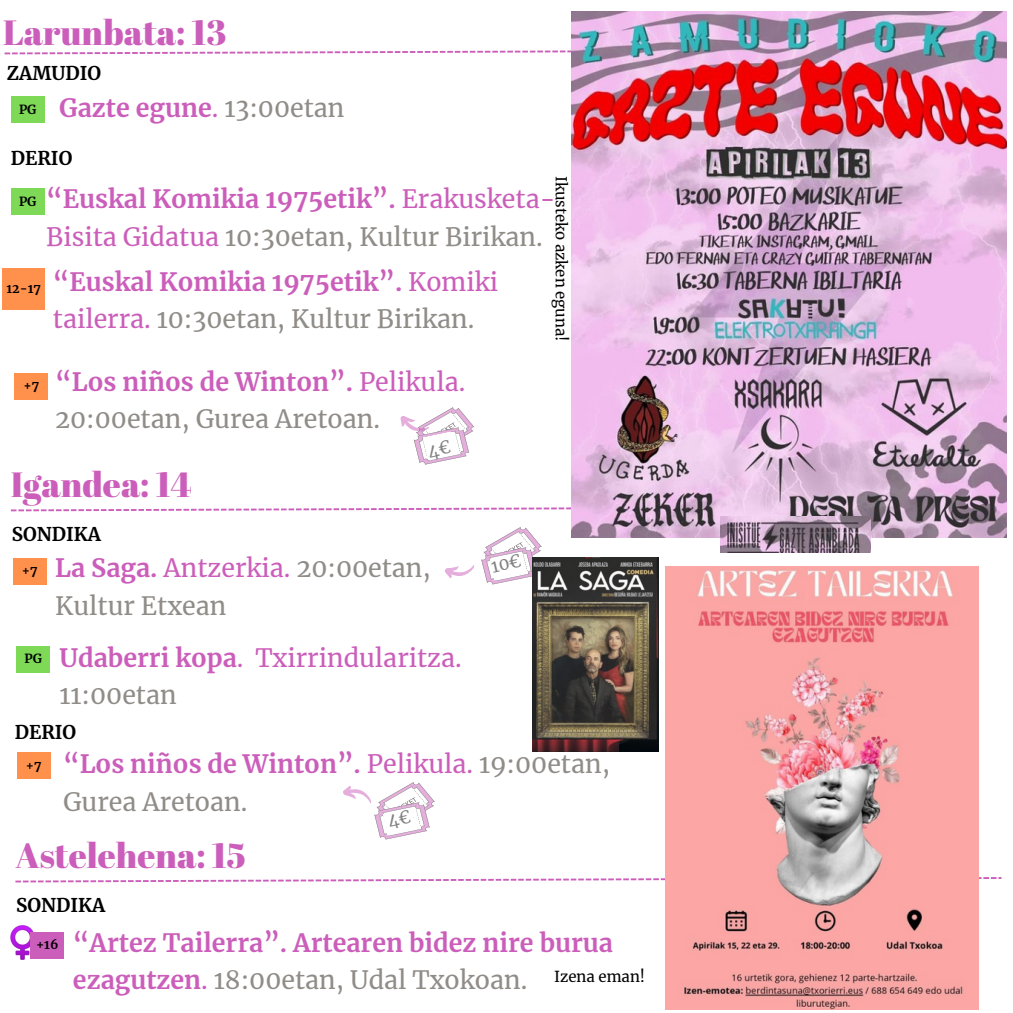
<style>
.page{position:relative;width:1013px;height:1013px;background:#fff}
.page>*{position:absolute;margin:0;border:0;box-sizing:border-box;transform-origin:0 0}
.t1{font:35px "Abril Fatface";color:#cb5eba}
.t2{font:700 25px/37.5px "Merriweather";color:#cb5eba}
.t3{font:25px/37.5px "Merriweather";color:#908c88}
.t4{font:25px/37.5px "Merriweather";color:#cb5eba}
.t5{font:700 18.75px "Merriweather";color:#000}
.t6{font:15px "Merriweather";color:#000}
.t7{font:700 12.5px "Merriweather";color:#000}
.s1{font-weight:400}
.s2{font-weight:400;color:#908c88}
.s3{font-weight:700;color:#cb5eba}
.s4{color:#cb5eba}
.s5{font-weight:700}
.s6{color:#908c88}
</style>
<div class="page">
<svg style="left:5px;top:50px;width:566px;height:4px"></svg>
<div style="left:15px;top:373px;width:33px;height:26px;background:#ff914d"></div>
<div style="left:11px;top:97px;width:34px;height:26px;background:#7ed957"></div>
<div style="left:13px;top:558px;width:33px;height:26px;background:#ff914d"></div>
<svg style="left:11px;top:507px;width:560px;height:4px"></svg>
<div style="left:17px;top:753px;width:33px;height:26px;background:#ff914d"></div>
<div style="left:16px;top:646px;width:34px;height:26px;background:#7ed957"></div>
<img style="left:10px;top:925px;width:30px;height:35px">
<img style="left:571px;top:12px;width:435px;height:525px">
<img style="left:720px;top:517px;width:150px;height:35px">
<div style="left:11px;top:189px;width:34px;height:26px;background:#7ed957"></div>
<div style="left:3px;top:268px;width:42px;height:41px;background:#ff914d"></div>
<svg style="left:15px;top:877px;width:986px;height:5px"></svg>
<img style="left:665px;top:567px;width:313px;height:442px">
<div style="left:31px;top:932px;width:33px;height:26px;background:#cb5eba"></div>
<img style="left:532px;top:557px;width:127px;height:194px">
<svg style="left:400px;top:407px;width:74px;height:57px"></svg>
<svg style="left:343px;top:782px;width:92px;height:57px"></svg>
<svg style="left:445px;top:527px;width:97px;height:57px"></svg>
<h3 class="t1" style="left:3px;top:8px;width:225px">Larunbata: 13</h3>
<h2 class="t5" style="left:7px;top:62px;width:96px">ZAMUDIO</h2>
<p class="t7" style="left:19px;top:101px;width:19px">PG</p>
<p class="t2" style="left:59px;top:90px;width:287px">Gazte egune<span class="s1">.</span> <span class="s2">13:00etan</span></p>
<h4 class="t5" style="left:11px;top:147px;width:63px">DERIO</h4>
<p class="t6" style="left:570px;top:176px;width:167px;rotate:90deg">Ikusteko azken eguna!</p>
<h2 class="t2" style="left:46px;top:181px;width:510px">“Euskal Komikia 1975etik”. <span class="s1">Erakusketa-<br>Bisita Gidatua</span> <span class="s2">10:30etan, Kultur Birikan.</span></h2>
<h6 class="t2" style="left:53px;top:263px;width:447px">“Euskal Komikia 1975etik”. <span class="s1">Komiki tailerra.</span> <span class="s2">10:30etan, Kultur Birikan.</span></h6>
<p class="t7" style="left:19px;top:193px;width:19px">PG</p>
<h2 class="t7" style="left:7px;top:280px;width:36px">12-17</h2>
<h1 class="t7" style="left:23px;top:378px;width:17px">+7</h1>
<p class="t3" style="left:55px;top:363px;width:411px"><span class="s3">“Los niños de Winton”.</span> <span class="s4">Pelikula.<br></span>20:00etan, Gurea Aretoan.</p>
<p class="t1" style="left:11px;top:460px;width:182px">Igandea: 14</p>
<h1 class="t5" style="left:12px;top:522px;width:91px">SONDIKA</h1>
<h3 class="t7" style="left:22px;top:563px;width:17px">+7</h3>
<h6 class="t7" style="left:25px;top:650px;width:19px">PG</h6>
<p class="t3" style="left:55px;top:549px;width:377px"><span class="s3">La Saga.</span> <span class="s4">Antzerkia.</span> 20:00etan,<br>Kultur Etxean</p>
<p class="t4" style="left:60px;top:639px;width:403px"><span class="s5">Udaberri kopa</span>. Txirrindularitza.<br><span class="s6">11:00etan</span></p>
<p class="t5" style="left:15px;top:720px;width:63px">DERIO</p>
<h2 class="t7" style="left:26px;top:757px;width:17px">+7</h2>
<h6 class="t3" style="left:63px;top:745px;width:548px"><span class="s3">“Los niños de Winton”.</span> <span class="s4">Pelikula.</span> 19:00etan,<br>Gurea Aretoan.</h6>
<h2 class="t1" style="left:15px;top:830px;width:232px">Astelehena: 15</h2>
<h3 class="t5" style="left:16px;top:893px;width:91px">SONDIKA</h3>
<p class="t7" style="left:36px;top:936px;width:24px">+16</p>
<p class="t2" style="left:73px;top:924px;width:541px">“Artez Tailerra”. Artearen bidez nire burua ezagutzen<span class="s1">.</span> <span class="s2">18:00etan, Udal Txokoan.</span></p>
<p class="t6" style="left:554px;top:967px;width:93px">Izena eman!</p>
</div>
